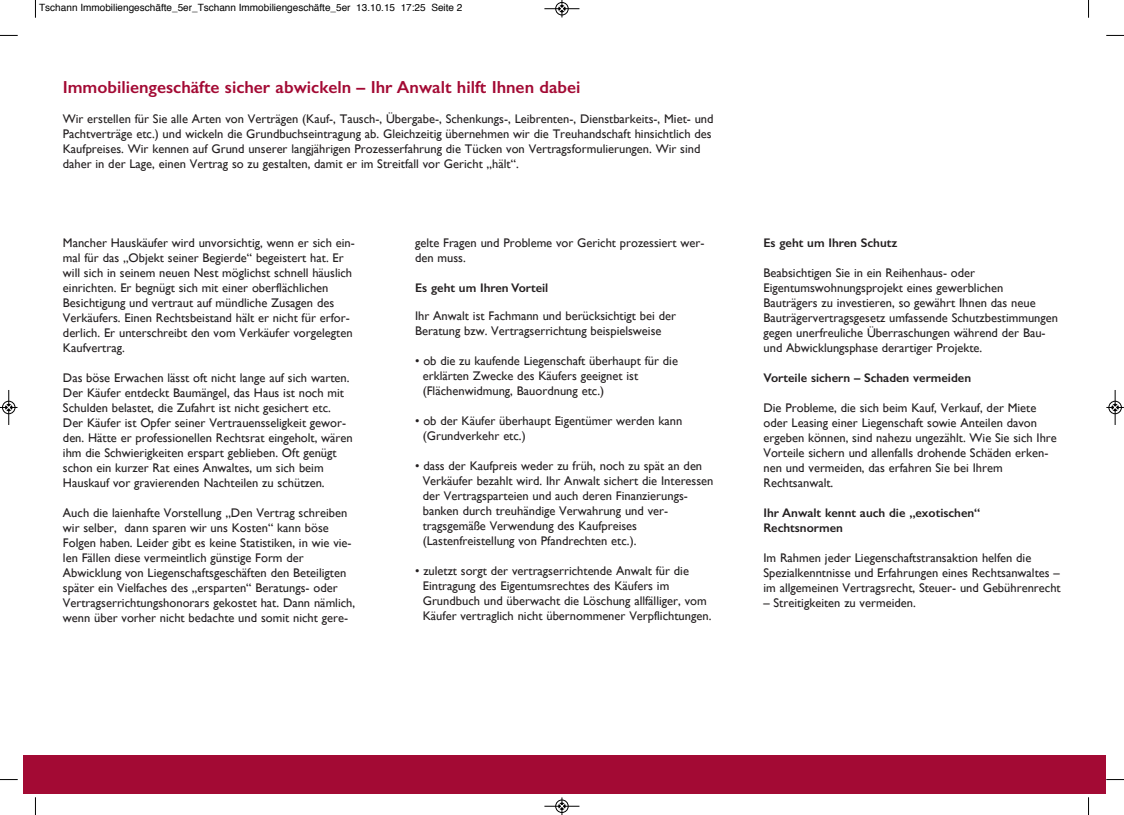
<style>
.page{position:relative;width:1124px;height:815px;background:#fff}
.page>*{position:absolute;margin:0;border:0;box-sizing:border-box;transform-origin:0 0}
.t1{font:600 17.5px "Gill Sans";color:#a30a34}
.t2{font:12.5px/15px "Gill Sans";color:#231f20}
.t3{font:600 12.5px/15px "Gill Sans";color:#231f20}
.t4{font:10px "Helvetica";color:#000}
</style>
<div class="page">
<div style="left:23px;top:755px;width:1083px;height:39px;background:#a30a34"></div>
<svg style="left:35px;top:0;width:1px;height:18px"></svg>
<svg style="left:0;top:35px;width:18px;height:1px"></svg>
<svg style="left:1088px;top:0;width:1px;height:18px"></svg>
<svg style="left:1106px;top:35px;width:17px;height:1px"></svg>
<svg style="left:35px;top:797px;width:1px;height:18px"></svg>
<svg style="left:0;top:779px;width:18px;height:1px"></svg>
<svg style="left:1088px;top:797px;width:1px;height:18px"></svg>
<svg style="left:1106px;top:779px;width:17px;height:1px"></svg>
<hr style="left:544px;top:8px;width:35px;height:1px;background:#000">
<div style="left:555px;top:2px;width:13px;height:13px;border:1px solid #000;border-radius:50%"></div>
<svg style="left:558px;top:0;width:7px;height:17px"></svg>
<hr style="left:544px;top:806px;width:35px;height:1px;background:#000">
<div style="left:555px;top:800px;width:13px;height:13px;border:1px solid #000;border-radius:50%"></div>
<svg style="left:558px;top:797px;width:7px;height:18px"></svg>
<hr style="left:9px;top:390px;width:1px;height:35px;background:#000">
<div style="left:2px;top:401px;width:13px;height:13px;border:1px solid #000;border-radius:50%"></div>
<svg style="left:0;top:404px;width:18px;height:7px"></svg>
<hr style="left:1114px;top:390px;width:1px;height:35px;background:#000">
<div style="left:1108px;top:401px;width:13px;height:13px;border:1px solid #000;border-radius:50%"></div>
<svg style="left:1106px;top:404px;width:17px;height:7px"></svg>
<p class="t4" style="left:39px;top:4px;width:424px">Tschann Immobiliengeschäfte_5er_Tschann Immobiliengeschäfte_5er 13.10.15 17:25 Seite 2</p>
<h1 class="t1" style="left:63px;top:76px;width:519px">Immobiliengeschäfte sicher abwickeln – Ihr Anwalt hilft Ihnen dabei</h1>
<p class="t2" style="left:63px;top:112px;width:652px">Wir erstellen für Sie alle Arten von Verträgen (Kauf-, Tausch-, Übergabe-, Schenkungs-, Leibrenten-, Dienstbarkeits-, Miet- und Pachtverträge etc.) und wickeln die Grundbuchseintragung ab. Gleichzeitig übernehmen wir die Treuhandschaft hinsichtlich des Kaufpreises. Wir kennen auf Grund unserer langjährigen Prozesserfahrung die Tücken von Vertragsformulierungen. Wir sind daher in der Lage, einen Vertrag so zu gestalten, damit er im Streitfall vor Gericht „hält“.</p>
<p class="t2" style="left:63px;top:235px;width:293px">Mancher Hauskäufer wird unvorsichtig, wenn er sich ein&shy;mal für das „Objekt seiner Begierde“ begeistert hat. Er will sich in seinem neuen Nest möglichst schnell häuslich einrichten. Er begnügt sich mit einer oberflächlichen Besichtigung und vertraut auf mündliche Zusagen des Verkäufers. Einen Rechtsbeistand hält er nicht für erfor&shy;derlich. Er unterschreibt den vom Verkäufer vorgelegten Kaufvertrag.</p>
<p class="t2" style="left:63px;top:370px;width:291px">Das böse Erwachen lässt oft nicht lange auf sich warten.<br>Der Käufer entdeckt Baumängel, das Haus ist noch mit Schulden belastet, die Zufahrt ist nicht gesichert etc.<br>Der Käufer ist Opfer seiner Vertrauensseligkeit gewor&shy;den. Hätte er professionellen Rechtsrat eingeholt, wären ihm die Schwierigkeiten erspart geblieben. Oft genügt schon ein kurzer Rat eines Anwaltes, um sich beim Hauskauf vor gravierenden Nachteilen zu schützen.</p>
<p class="t2" style="left:63px;top:505px;width:294px">Auch die laienhafte Vorstellung „Den Vertrag schreiben wir selber, dann sparen wir uns Kosten“ kann böse Folgen haben. Leider gibt es keine Statistiken, in wie vie&shy;len Fällen diese vermeintlich günstige Form der Abwicklung von Liegenschaftsgeschäften den Beteiligten später ein Vielfaches des „ersparten“ Beratungs- oder Vertragserrichtungshonorars gekostet hat. Dann nämlich, wenn über vorher nicht bedachte und somit nicht gere-</p>
<p class="t2" style="left:415px;top:235px;width:291px;line-height:15.5px">gelte Fragen und Probleme vor Gericht prozessiert wer&shy;den muss.</p>
<p class="t3" style="left:415px;top:280px;width:135px">Es geht um Ihren Vorteil</p>
<p class="t2" style="left:415px;top:308px;width:262px">Ihr Anwalt ist Fachmann und berücksichtigt bei der<br>Beratung bzw. Vertragserrichtung beispielsweise</p>
<p class="t2" style="left:422px;top:353px;width:257px;text-indent:-8px">• ob die zu kaufende Liegenschaft überhaupt für die erklärten Zwecke des Käufers geeignet ist (Flächenwidmung, Bauordnung etc.)</p>
<p class="t2" style="left:422px;top:413px;width:261px;text-indent:-8px">• ob der Käufer überhaupt Eigentümer werden kann (Grundverkehr etc.)</p>
<p class="t2" style="left:422px;top:458px;width:292px;text-indent:-8px">• dass der Kaufpreis weder zu früh, noch zu spät an den Verkäufer bezahlt wird. Ihr Anwalt sichert die Interessen der Vertragsparteien und auch deren Finanzierungs&shy;banken durch treuhändige Verwahrung und ver&shy;tragsgemäße Verwendung des Kaufpreises (Lastenfreistellung von Pfandrechten etc.).</p>
<p class="t2" style="left:422px;top:563px;width:290px;text-indent:-8px">• zuletzt sorgt der vertragserrichtende Anwalt für die Eintragung des Eigentumsrechtes des Käufers im Grundbuch und überwacht die Löschung allfälliger, vom Käufer vertraglich nicht übernommener Verpflichtungen.</p>
<p class="t3" style="left:763px;top:235px;width:135px">Es geht um Ihren Schutz</p>
<p class="t2" style="left:763px;top:265px;width:296px">Beabsichtigen Sie in ein Reihenhaus- oder Eigentumswohnungsprojekt eines gewerblichen Bauträgers zu investieren, so gewährt Ihnen das neue Bauträgervertragsgesetz umfassende Schutzbestimmungen gegen unerfreuliche Überraschungen während der Bau&shy;und Abwicklungsphase derartiger Projekte.</p>
<p class="t3" style="left:763px;top:370px;width:209px">Vorteile sichern – Schaden vermeiden</p>
<p class="t2" style="left:763px;top:400px;width:295px">Die Probleme, die sich beim Kauf, Verkauf, der Miete oder Leasing einer Liegenschaft sowie Anteilen davon ergeben können, sind nahezu ungezählt. Wie Sie sich Ihre Vorteile sichern und allenfalls drohende Schäden erken&shy;nen und vermeiden, das erfahren Sie bei Ihrem Rechtsanwalt.</p>
<p class="t3" style="left:763px;top:505px;width:218px">Ihr Anwalt kennt auch die „exotischen“<br>Rechtsnormen</p>
<p class="t2" style="left:763px;top:550px;width:299px">Im Rahmen jeder Liegenschaftstransaktion helfen die<br>Spezialkenntnisse und Erfahrungen eines Rechtsanwaltes – im allgemeinen Vertragsrecht, Steuer- und Gebührenrecht</p>
<p class="t2" style="left:763px;top:595px;width:154px">– Streitigkeiten zu vermeiden.</p>
</div>
